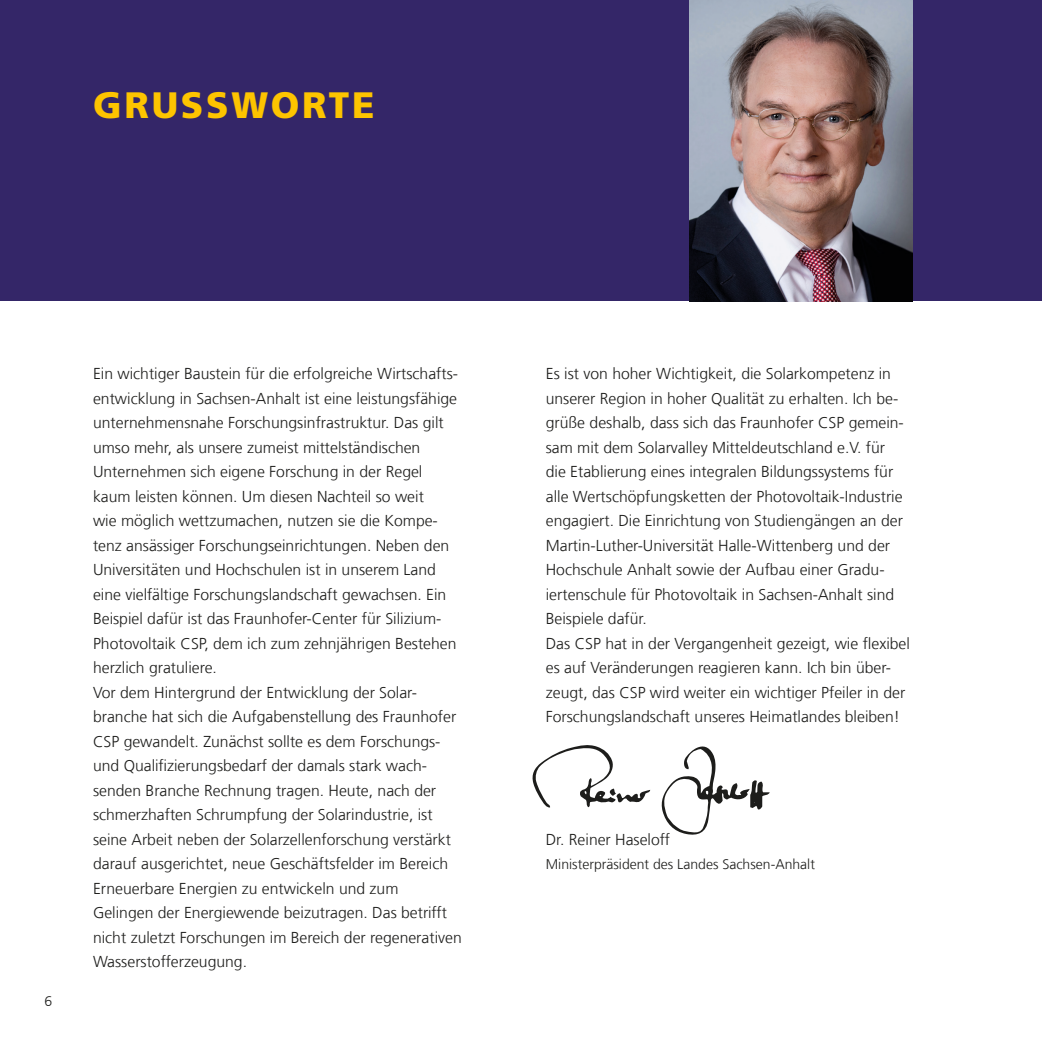
<style>
.page{position:relative;width:1042px;height:1042px;background:#fff}
.page>*{position:absolute;margin:0;border:0;box-sizing:border-box;transform-origin:0 0}
.t1{font:900 36.75px "Frutiger LT Com";letter-spacing:.075em;color:#fdc400}
.t2{font:300 15.75px/24.5px "Frutiger LT Com";color:#1d1d1b}
._09_Pagina_links{font:300 14px "Frutiger LT Com";color:#1d1d1b}
</style>
<div class="page">
<div style="left:0;top:0;width:1042px;height:301px;background:#342668"></div>
<img style="left:690px;top:0;width:223px;height:301px">
<svg style="left:661px;top:746px;width:109px;height:88px"></svg>
<svg style="left:532px;top:745px;width:118px;height:63px"></svg>
<p class="t1" style="left:93px;top:83px;width:283px">GRUSSWORTE</p>
<p class="_09_Pagina_links" style="left:45px;top:993px;width:9px">6</p>
<p class="t2" style="left:93px;top:361px;width:366px">Ein wichtiger Baustein für die erfolgreiche Wirtschafts&shy;entwicklung in Sachsen-Anhalt ist eine leistungsfähige unternehmensnahe Forschungsinfrastruktur. Das gilt umso mehr, als unsere zumeist mittelständischen Unternehmen sich eigene Forschung in der Regel kaum leisten können. Um diesen Nachteil so weit<br>wie möglich wettzumachen, nutzen sie die Kompe&shy;tenz ansässiger Forschungseinrichtungen. Neben den Universitäten und Hochschulen ist in unserem Land eine vielfältige Forschungslandschaft gewachsen. Ein Beispiel dafür ist das Fraunhofer-Center für Silizium-Photovoltaik CSP, dem ich zum zehnjährigen Bestehen herzlich gratuliere.</p>
<p class="t2" style="left:93px;top:680px;width:370px">Vor dem Hintergrund der Entwicklung der Solar&shy;branche hat sich die Aufgabenstellung des Fraunhofer CSP gewandelt. Zunächst sollte es dem Forschungs&shy;und Qualifizierungsbedarf der damals stark wach&shy;senden Branche Rechnung tragen. Heute, nach der schmerzhaften Schrumpfung der Solarindustrie, ist seine Arbeit neben der Solarzellenforschung verstärkt darauf ausgerichtet, neue Geschäftsfelder im Bereich Erneuerbare Energien zu entwickeln und zum Gelingen der Energiewende beizutragen. Das betrifft nicht zuletzt Forschungen im Bereich der regenerativen Wasserstofferzeugung.</p>
<p class="t2" style="left:546px;top:361px;width:359px">Es ist von hoher Wichtigkeit, die Solarkompetenz in unserer Region in hoher Qualität zu erhalten. Ich be&shy;grüße deshalb, dass sich das Fraunhofer CSP gemein&shy;sam mit dem Solarvalley Mitteldeutschland e.V. für die Etablierung eines integralen Bildungssystems für alle Wertschöpfungsketten der Photovoltaik-Industrie engagiert. Die Einrichtung von Studiengängen an der Martin-Luther-Universität Halle-Wittenberg und der Hochschule Anhalt sowie der Aufbau einer Gradu&shy;iertenschule für Photovoltaik in Sachsen-Anhalt sind Beispiele dafür.</p>
<p class="t2" style="left:546px;top:631px;width:366px">Das CSP hat in der Vergangenheit gezeigt, wie flexibel es auf Veränderungen reagieren kann. Ich bin über&shy;zeugt, das CSP wird weiter ein wichtiger Pfeiler in der Forschungslandschaft unseres Heimatlandes bleiben!</p>
<p class="t2" style="left:546px;top:827px;width:126px">Dr. Reiner Haseloff</p>
<p class="_09_Pagina_links" style="left:546px;top:856px;width:271px">Ministerpräsident des Landes Sachsen-Anhalt</p>
</div>
